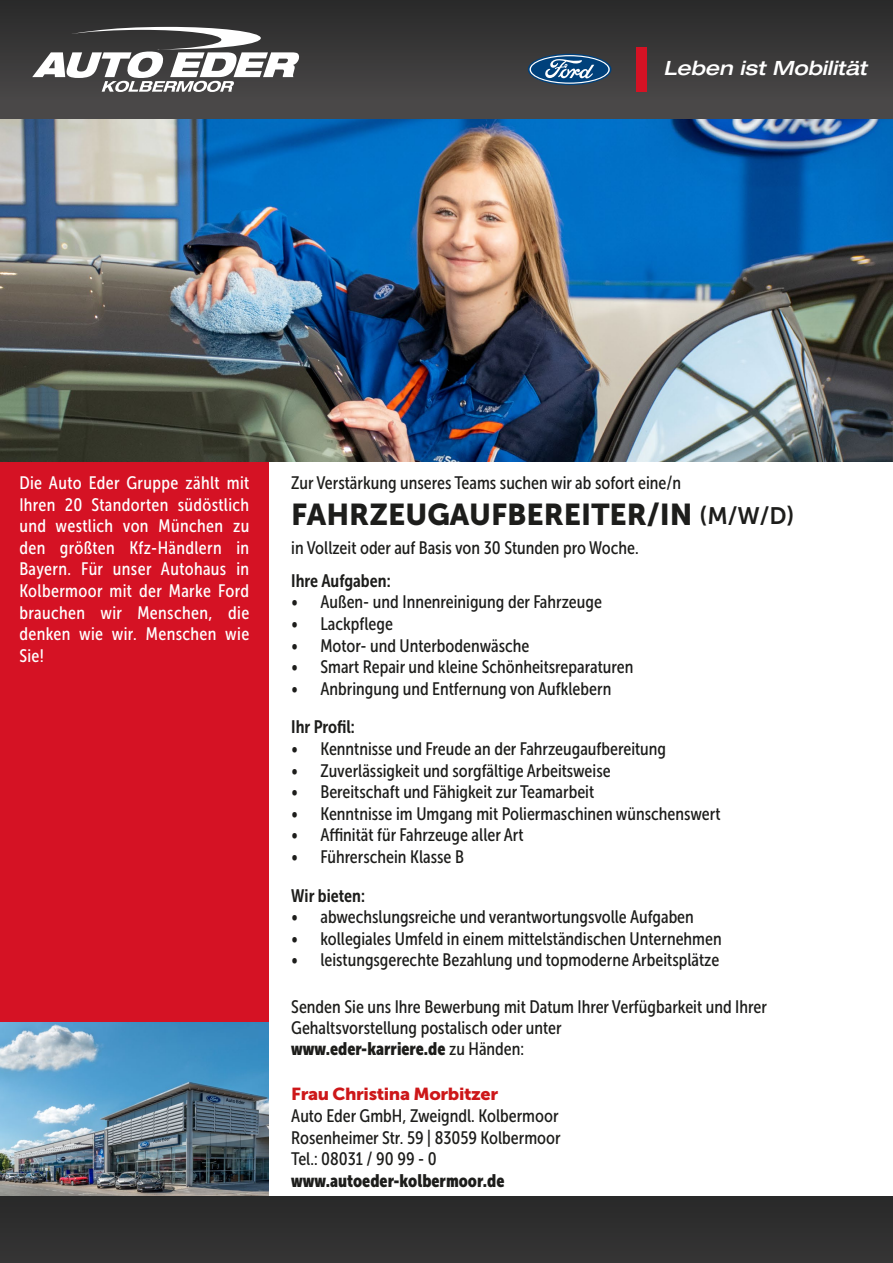
<style>
.page{position:relative;width:893px;height:1263px;background:#fff}
.page>*{position:absolute;margin:0;border:0;box-sizing:border-box;transform-origin:0 0}
.t1{font:30px "Museo Sans 900";color:#1d1d1b}
.t2{font:italic 500 expanded 19.65px "Helvetica Neue LT Std";color:#fff}
.t3{font:18px/21.6px "Museo Sans Cond 500";color:#1d1d1b;text-align:justify}
.t4{font:18px/21.6px "Museo Sans Cond 500";letter-spacing:.02em;color:#fff;text-align:justify}
.t5{font:18px "Museo Sans Cond 900";color:#1d1d1b}
.t6{font:18px "Museo Sans Cond 700";color:#1d1d1b}
.t7{font:17.25px "Museo Sans 900";letter-spacing:-.02em;color:#cd1719;scale:1.04 1}
.s1{font-family:"Museo Sans 700";font-size:23.7px}
.s2{font-family:"Museo Sans Cond 500"}
</style>
<div class="page">
<div style="left:0;top:0;width:893px;height:119px;background:linear-gradient(to bottom,#292929,#4e4c4c)"></div>
<div style="left:0;top:143px;width:269px;height:982px;background:#d51224"></div>
<img style="left:0;top:1023px;width:269px;height:174px">
<div style="left:636px;top:47px;width:10px;height:45px;background:#d51224"></div>
<svg style="left:528px;top:54px;width:83px;height:31px"></svg>
<svg style="left:529px;top:55px;width:81px;height:29px;background:#446c90"></svg>
<img style="left:0;top:119px;width:893px;height:342px">
<div style="left:0;top:1197px;width:893px;height:66px;background:#2f2f2f"></div>
<svg style="left:32px;top:27px;width:267px;height:65px"></svg>
<p class="t2" style="left:663px;top:56px;width:205px">Leben ist Mobilität</p>
<p class="t4" style="left:19px;top:472px;width:231px">Die Auto Eder Gruppe zählt mit Ihren 20 Standorten südöstlich und westlich von München zu den größten Kfz-Händlern in Bayern. Für unser Autohaus in Kolbermoor mit der Marke Ford brauchen wir Menschen, die denken wie wir. Menschen wie Sie!</p>
<p class="t3" style="left:291px;top:472px;width:391px">Zur Verstärkung unseres Teams suchen wir ab sofort eine/n</p>
<h1 class="t1" style="left:291px;top:498px;width:505px">FAHRZEUGAUFBEREITER/IN <span class="s1">(M/W/D)</span></h1>
<p class="t3" style="left:291px;top:537px;width:349px">in Vollzeit oder auf Basis von 30 Stunden pro Woche.</p>
<p class="t6" style="left:291px;top:570px;width:101px">Ihre Aufgaben:</p>
<p class="t3" style="left:291px;top:591px;width:312px">• Außen- und Innenreinigung der Fahrzeuge</p>
<p class="t3" style="left:291px;top:613px;width:103px">• Lackpflege</p>
<p class="t3" style="left:291px;top:635px;width:240px">• Motor- und Unterbodenwäsche</p>
<p class="t3" style="left:291px;top:656px;width:344px">• Smart Repair und kleine Schönheitsreparaturen</p>
<p class="t3" style="left:291px;top:678px;width:322px">• Anbringung und Entfernung von Aufklebern</p>
<p class="t6" style="left:291px;top:717px;width:65px">Ihr Profil:</p>
<p class="t3" style="left:291px;top:738px;width:376px">• Kenntnisse und Freude an der Fahrzeugaufbereitung</p>
<p class="t3" style="left:291px;top:760px;width:321px">• Zuverlässigkeit und sorgfältige Arbeitsweise</p>
<p class="t3" style="left:291px;top:781px;width:304px">• Bereitschaft und Fähigkeit zur Teamarbeit</p>
<p class="t3" style="left:291px;top:803px;width:431px">• Kenntnisse im Umgang mit Poliermaschinen wünschenswert</p>
<p class="t3" style="left:291px;top:824px;width:234px">• Affinität für Fahrzeuge aller Art</p>
<p class="t3" style="left:291px;top:846px;width:174px">• Führerschein Klasse B</p>
<p class="t6" style="left:291px;top:885px;width:75px">Wir bieten:</p>
<p class="t3" style="left:291px;top:906px;width:404px">• abwechslungsreiche und verantwortungsvolle Aufgaben</p>
<p class="t3" style="left:291px;top:928px;width:432px">• kollegiales Umfeld in einem mittelständischen Unternehmen</p>
<p class="t3" style="left:291px;top:949px;width:429px">• leistungsgerechte Bezahlung und topmoderne Arbeitsplätze</p>
<p class="t3" style="left:291px;top:996px;width:477px">Senden Sie uns Ihre Bewerbung mit Datum Ihrer Verfügbarkeit und Ihrer<br>Gehaltsvorstellung postalisch oder unter</p>
<p class="t5" style="left:291px;top:1039px;width:234px">www.eder-karriere.de <span class="s2">zu Händen:</span></p>
<p class="t7" style="left:291px;top:1084px;width:200px">Frau Christina Morbitzer</p>
<p class="t3" style="left:291px;top:1105px;width:271px">Auto Eder GmbH, Zweigndl. Kolbermoor Rosenheimer Str. 59 | 83059 Kolbermoor Tel.: 08031 / 90 99 - 0</p>
<p class="t5" style="left:291px;top:1170px;width:215px">www.autoeder-kolbermoor.de</p>
</div>
